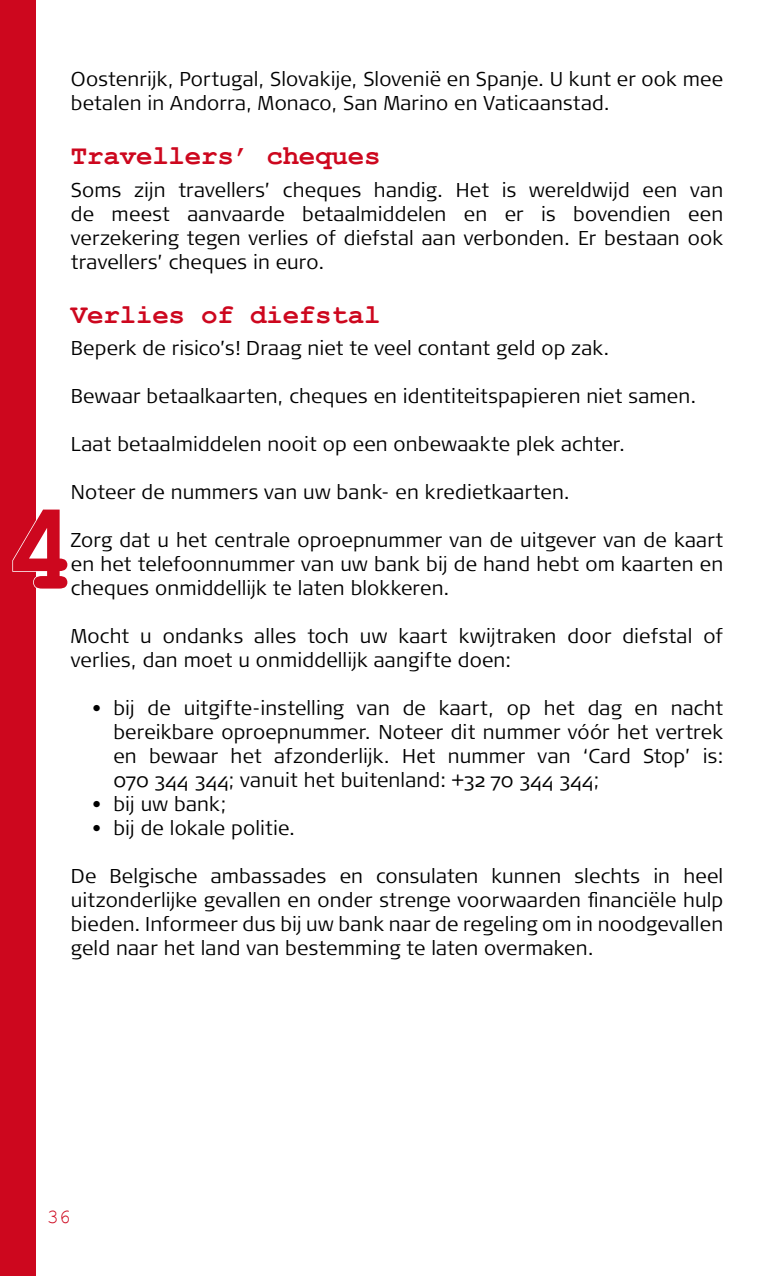
<style>
.page{position:relative;width:780px;height:1276px;background:#fff}
.page>*{position:absolute;margin:0;border:0;box-sizing:border-box;transform-origin:0 0}
.t1{font:700 125px "Courier New";color:#cd071e}
.t2{font:700 27.5px "Courier New";letter-spacing:-.01em;color:#cd071e}
.t3{font:300 20px/24px "Signa OT";letter-spacing:.01em;color:#000;text-align:justify}
.t4{font:20px "Courier New";color:#cd071e}
</style>
<div class="page">
<div style="left:0;top:0;width:35px;height:1276px;background:#cd071e"></div>
<svg style="left:12px;top:507px;width:24px;height:83px"></svg>
<p class="t3" style="left:71px;top:67px;width:653px">Oostenrijk, Portugal, Slovakije, Slovenië en Spanje. U kunt er ook mee betalen in Andorra, Monaco, San Marino en Vaticaanstad.</p>
<h2 class="t2" style="left:71px;top:139px;width:311px">Travellers’ cheques</h2>
<p class="t3" style="left:71px;top:178px;width:653px">Soms zijn travellers’ cheques handig. Het is wereldwijd een van de meest aanvaarde betaalmiddelen en er is bovendien een verzekering tegen verlies of diefstal aan verbonden. Er bestaan ook travellers’ cheques in euro.</p>
<h2 class="t2" style="left:71px;top:297px;width:311px">Verlies of diefstal</h2>
<p class="t3" style="left:71px;top:336px;width:540px">Beperk de risico’s! Draag niet te veel contant geld op zak.</p>
<p class="t3" style="left:71px;top:384px;width:627px">Bewaar betaalkaarten, cheques en identiteitspapieren niet samen.</p>
<p class="t3" style="left:71px;top:432px;width:555px">Laat betaalmiddelen nooit op een onbewaakte plek achter.</p>
<p class="t3" style="left:71px;top:480px;width:500px">Noteer de nummers van uw bank- en kredietkaarten.</p>
<p class="t3" style="left:71px;top:528px;width:654px">Zorg dat u het centrale oproepnummer van de uitgever van de kaart en het telefoonnummer van uw bank bij de hand hebt om kaarten en cheques onmiddellijk te laten blokkeren.</p>
<p class="t3" style="left:71px;top:624px;width:653px">Mocht u ondanks alles toch uw kaart kwijtraken door diefstal of verlies, dan moet u onmiddellijk aangifte doen:</p>
<p class="t3" style="left:113px;top:696px;width:611px;text-indent:-21px">• bij de uitgifte-instelling van de kaart, op het dag en nacht bereikbare oproepnummer. Noteer dit nummer vóór het vertrek en bewaar het afzonderlijk. Het nummer van ‘Card Stop’ is:<br>070 344 344; vanuit het buitenland: +32 70 344 344;</p>
<p class="t3" style="left:92px;top:792px;width:135px">• bij uw bank;</p>
<p class="t3" style="left:92px;top:816px;width:204px">• bij de lokale politie.</p>
<p class="t3" style="left:71px;top:864px;width:653px">De Belgische ambassades en consulaten kunnen slechts in heel uitzonderlijke gevallen en onder strenge voorwaarden financiële hulp bieden. Informeer dus bij uw bank naar de regeling om in noodgevallen geld naar het land van bestemming te laten overmaken.</p>
<h1 class="t1" style="left:4px;top:472px;width:77px">4</h1>
<p class="t4" style="left:47px;top:1204px;width:25px">36</p>
</div>
